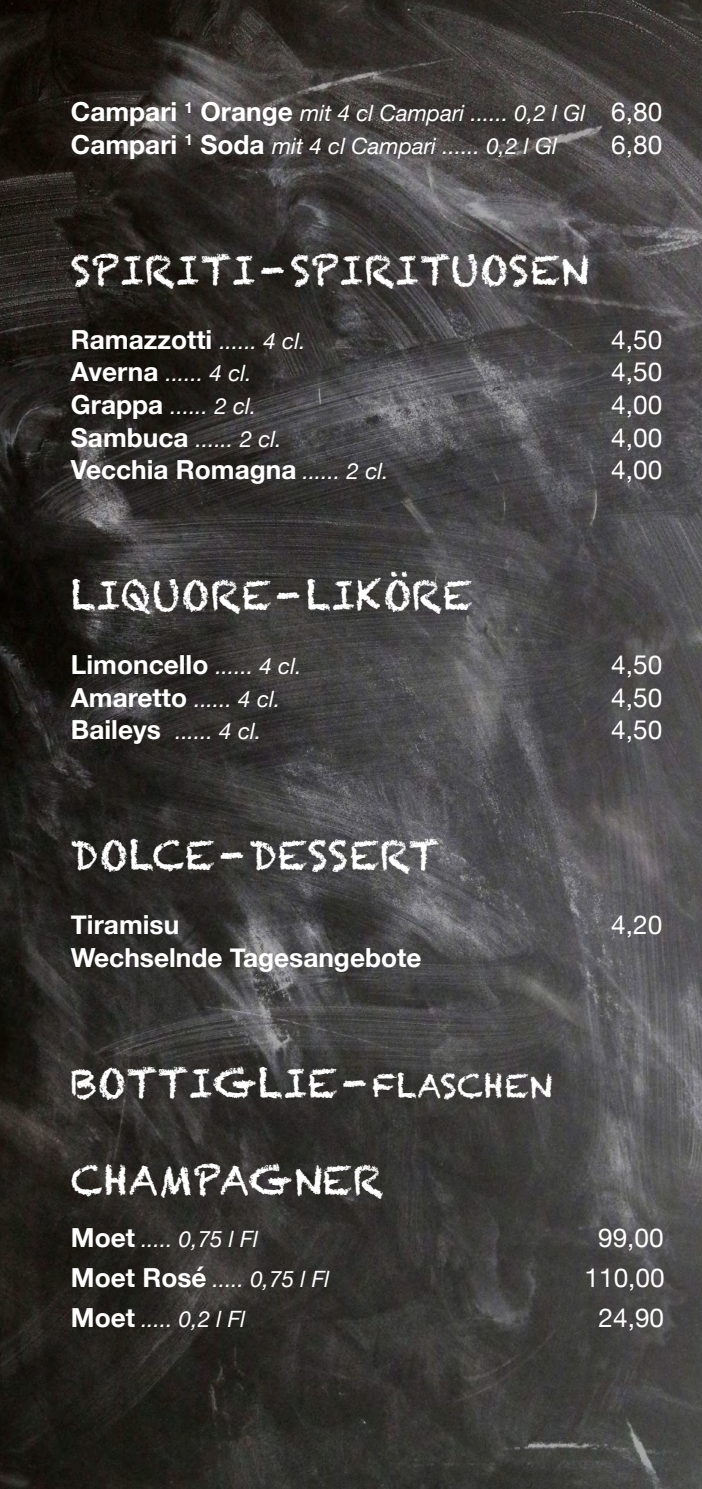
<style>
.page{position:relative;width:702px;height:1489px;background:#fff}
.page>*{position:absolute;margin:0;border:0;box-sizing:border-box;transform-origin:0 0}
.t1{font:40px "Chalkduster";letter-spacing:.01em;color:#fff}
.t2{font:700 26.25px "Helvetica Neue";color:#fff}
.t3{font:26.25px "Helvetica Neue";color:#fff}
.t4{font:italic 22.5px "Helvetica Neue";color:#fff}
.s1{font-weight:700;font-style:normal;font-size:26.25px}
.s2{font-style:normal;font-size:26.25px}
.s3{font-weight:400;font-style:italic;font-size:22.5px}
.s4{font-size:32.5px}
</style>
<div class="page">
<img style="left:0;top:0;width:702px;height:1488px">
<p class="t4" style="left:71px;top:97px;width:593px"><span class="s1">Campari</span> <sup>1</sup> <span class="s1">Orange</span> mit 4 cl Campari ...... 0,2 l Gl <span class="s2">6,80</span></p>
<p class="t4" style="left:71px;top:130px;width:488px"><span class="s1">Campari</span> <sup>1</sup> <span class="s1">Soda</span> mit 4 cl Campari ...... 0,2 l Gl</p>
<p class="t3" style="left:611px;top:125px;width:53px">6,80</p>
<p class="t1" style="left:71px;top:247px;width:519px">SPIRITI - SPIRITUOSEN</p>
<p class="t2" style="left:71px;top:319px;width:236px">Ramazzotti <span class="s3">...... 4 cl.</span></p>
<p class="t3" style="left:611px;top:320px;width:53px">4,50</p>
<p class="t4" style="left:71px;top:357px;width:182px"><span class="s1">Averna</span> ...... 4 cl.</p>
<p class="t3" style="left:611px;top:353px;width:53px">4,50</p>
<p class="t4" style="left:71px;top:390px;width:187px"><span class="s1">Grappa</span> ...... 2 cl.</p>
<p class="t3" style="left:611px;top:385px;width:53px">4,00</p>
<p class="t4" style="left:71px;top:422px;width:212px"><span class="s1">Sambuca</span> ...... 2 cl.</p>
<p class="t3" style="left:611px;top:418px;width:53px">4,00</p>
<p class="t2" style="left:71px;top:449px;width:319px">Vecchia Romagna <span class="s3">...... 2 cl.</span></p>
<p class="t3" style="left:611px;top:450px;width:53px">4,00</p>
<p class="t1" style="left:71px;top:572px;width:403px">LIQUORE-LIKÖRE</p>
<p class="t2" style="left:71px;top:644px;width:232px">Limoncello <span class="s3">...... 4 cl.</span></p>
<p class="t3" style="left:611px;top:645px;width:53px">4,50</p>
<p class="t4" style="left:71px;top:682px;width:211px"><span class="s1">Amaretto</span> ...... 4 cl.</p>
<p class="t3" style="left:611px;top:678px;width:53px">4,50</p>
<p class="t4" style="left:71px;top:715px;width:192px"><span class="s1">Baileys</span> ...... 4 cl.</p>
<p class="t3" style="left:611px;top:710px;width:53px">4,50</p>
<p class="t1" style="left:71px;top:832px;width:370px">DOLCE -DESSERT</p>
<p class="t2" style="left:71px;top:904px;width:110px">Tiramisu</p>
<p class="t3" style="left:611px;top:905px;width:53px">4,20</p>
<p class="t2" style="left:71px;top:936px;width:352px">Wechselnde Tagesangebote</p>
<p class="t1" style="left:71px;top:1059px;width:483px">BOTTIGLIE - <span class="s4">FLASCHEN</span></p>
<p class="t1" style="left:71px;top:1157px;width:314px">CHAMPAGNER</p>
<p class="t4" style="left:71px;top:1222px;width:189px"><span class="s1">Moet</span> ..... 0,75 l Fl</p>
<p class="t3" style="left:598px;top:1218px;width:67px">99,00</p>
<p class="t4" style="left:71px;top:1262px;width:260px"><span class="s1">Moet Rosé</span> ..... 0,75 l Fl</p>
<p class="t3" style="left:584px;top:1258px;width:82px">110,00</p>
<p class="t4" style="left:71px;top:1302px;width:176px"><span class="s1">Moet</span> ..... 0,2 l Fl</p>
<p class="t3" style="left:598px;top:1298px;width:67px">24,90</p>
</div>
